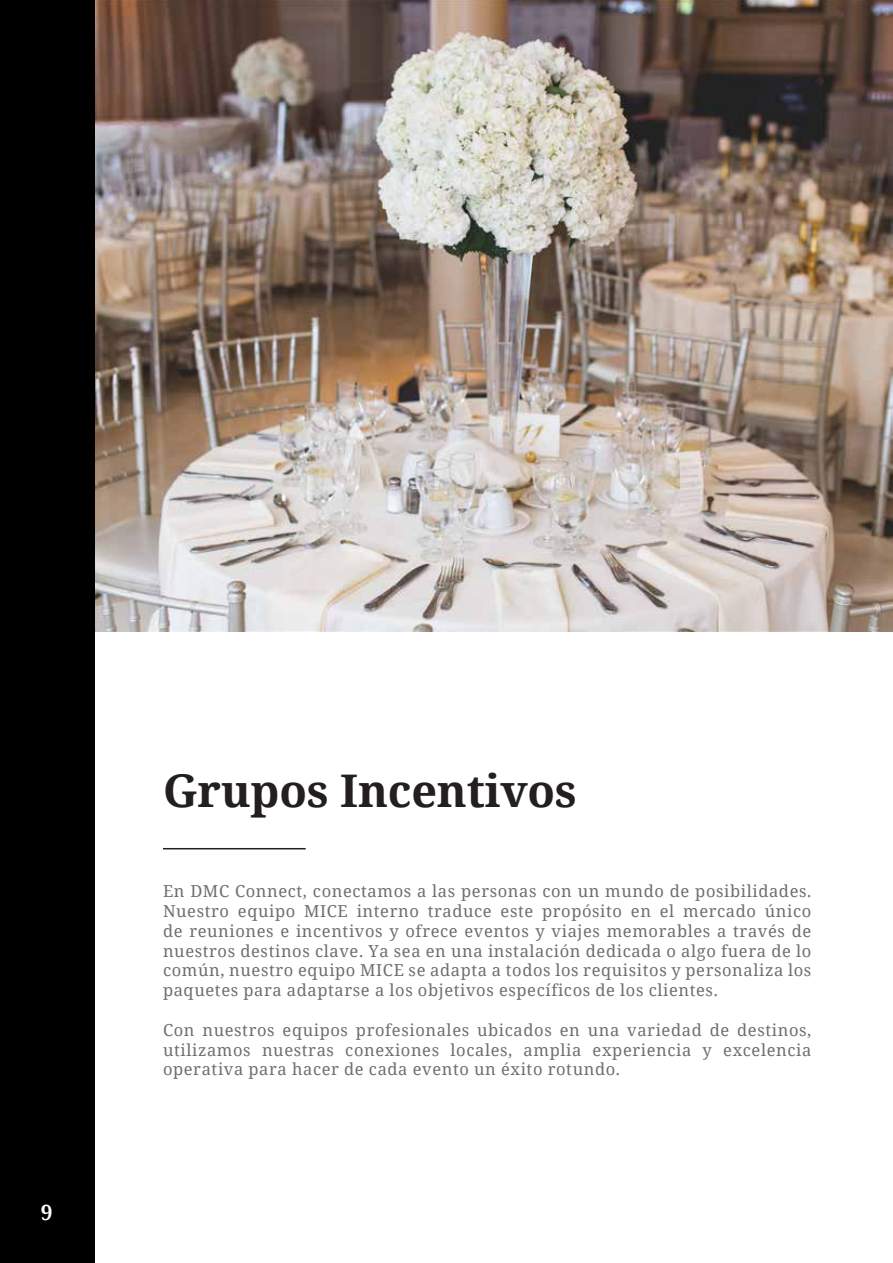
<style>
.page{position:relative;width:893px;height:1263px;background:#fff}
.page>*{position:absolute;margin:0;border:0;box-sizing:border-box;transform-origin:0 0}
.t1{font:700 45px "Noto Serif";letter-spacing:-.005em;color:#231f20}
.t2{font:700 21px "Noto Serif";color:#fff}
.t3{font:16.5px/19.8px "Noto Serif";letter-spacing:.035em;color:#6d6e71;text-align:justify}
</style>
<div class="page">
<img style="left:94px;top:0;width:799px;height:632px">
<div style="left:0;top:0;width:94px;height:1263px;background:#000"></div>
<hr style="left:163px;top:848px;width:143px;height:1px;background:#231e21">
<p class="t2" style="left:41px;top:1197px;width:13px">9</p>
<h1 class="t1" style="left:163px;top:759px;width:415px">Grupos Incentivos</h1>
<p class="t3" style="left:163px;top:880px;width:650px">En DMC Connect, conectamos a las personas con un mundo de posibilidades.<br>Nuestro equipo MICE interno traduce este propósito en el mercado único de reuniones e incentivos y ofrece eventos y viajes memorables a través de nuestros destinos clave. Ya sea en una instalación dedicada o algo fuera de lo común, nuestro equipo MICE se adapta a todos los requisitos y personaliza los paquetes para adaptarse a los objetivos específicos de los clientes.</p>
<p class="t3" style="left:163px;top:1019px;width:650px">Con nuestros equipos profesionales ubicados en una variedad de destinos, utilizamos nuestras conexiones locales, amplia experiencia y excelencia operativa para hacer de cada evento un éxito rotundo.</p>
</div>
